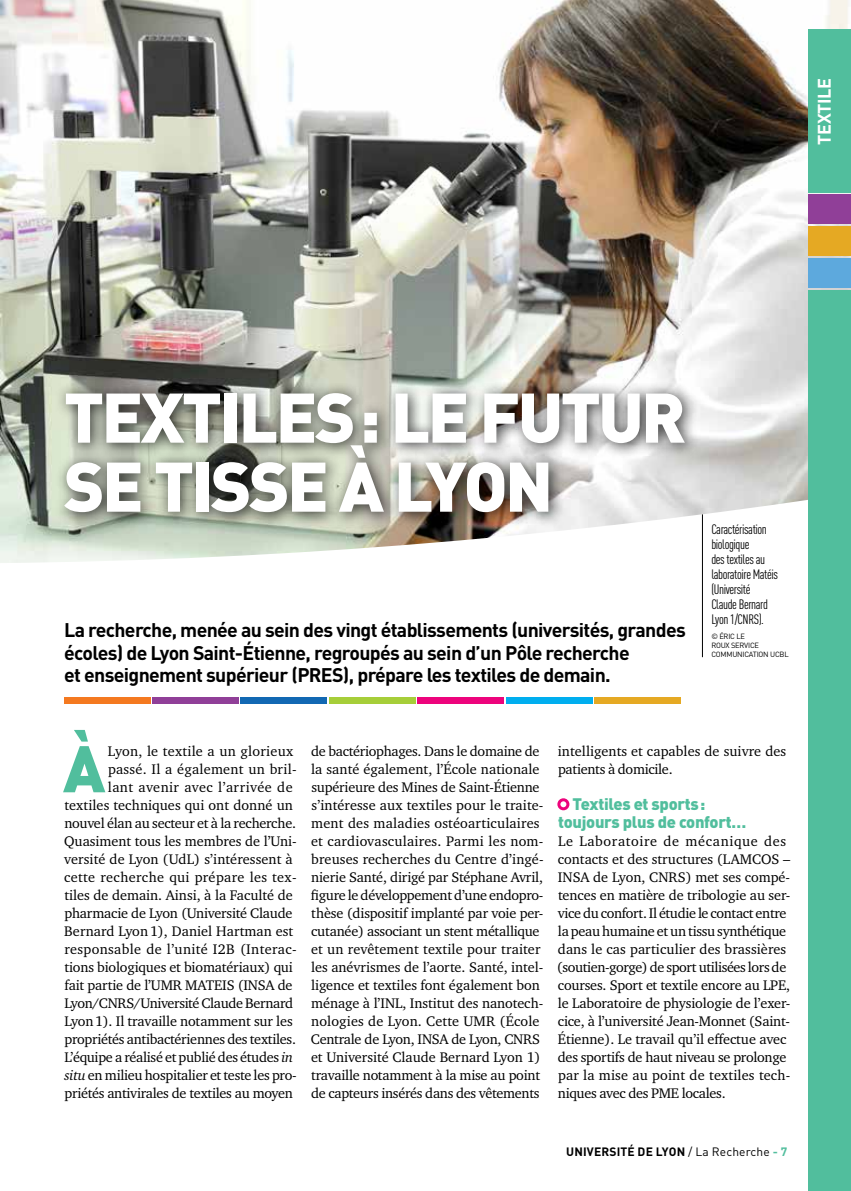
<style>
.page{position:relative;width:851px;height:1191px;background:#fff}
.page>*{position:absolute;margin:0;border:0;box-sizing:border-box;transform-origin:0 0}
.t1{font:900 69px "DIN";letter-spacing:-.04em;color:#fff}
.t2{font:900 64.8px "DIN";color:#51be9d}
.t3{font:700 19.5px/22.5px "DIN";letter-spacing:-.035em;color:#000}
.t4{font:700 18px "DIN";color:#fff}
.t5{font:900 16.5px/18px "DIN";letter-spacing:-.02em;color:#51be9d}
.t6{font:14.25px/18px "Charter ITC Std";letter-spacing:-.01em;color:#000}
.t7{font:13.5px/15px "DIN Cond";letter-spacing:-.03em;color:#000}
.t8{font:12px "DIN";letter-spacing:.015em;color:#000}
.t9{font:700 12px "DIN";color:#000}
.t10{font:7.5px/9px "DIN";letter-spacing:-.03em;color:#000}
.s1{font-style:italic}
.s2{font-weight:700}
.s3{font-weight:700;color:#51be9d}
</style>
<div class="page">
<img style="left:0;top:0;width:850px;height:563px">
<div style="left:557px;top:798px;width:12px;height:12px;border:3px solid #ed037c;border-radius:50%"></div>
<div style="left:55px;top:382px;width:645px;height:147px;background:#000;opacity:.8"></div>
<hr style="left:702px;top:514px;width:1px;height:143px;background:#000">
<div style="left:64px;top:697px;width:86px;height:6px;background:#f47920"></div>
<div style="left:152px;top:697px;width:86px;height:6px;background:#903f98"></div>
<div style="left:241px;top:697px;width:86px;height:6px;background:#1268b3"></div>
<div style="left:329px;top:697px;width:86px;height:6px;background:#a6ce39"></div>
<div style="left:417px;top:697px;width:87px;height:6px;background:#ed037c"></div>
<div style="left:506px;top:697px;width:86px;height:6px;background:#00aeef"></div>
<div style="left:594px;top:697px;width:86px;height:6px;background:#e5a923"></div>
<div style="left:808px;top:29px;width:42px;height:163px;background:#51be9d"></div>
<div style="left:808px;top:194px;width:42px;height:30px;background:#903f98"></div>
<div style="left:808px;top:226px;width:42px;height:30px;background:#e5a923"></div>
<div style="left:808px;top:258px;width:42px;height:30px;background:#5da9dd"></div>
<div style="left:808px;top:290px;width:42px;height:901px;background:#51be9d"></div>
<p class="t4" style="left:812px;top:145px;width:67px;rotate:-90deg">textile</p>
<h1 class="t1" style="left:64px;top:371px;width:36px">TEXTI</h1>
<h1 class="t1" style="left:238px;top:371px;width:442px">LES : LE FUTUR</h1>
<h1 class="t1" style="left:64px;top:440px;width:125px">SE TISSE</h1>
<h1 class="t1" style="left:339px;top:440px;width:129px">À LYON</h1>
<h3 class="t3" style="left:64px;top:618px;width:623px">La recherche, menée au sein des vingt établissements (universités, grandes écoles) de Lyon Saint-Étienne, regroupés au sein d’un Pôle recherche<br>et enseignement supérieur (PRES), prépare les textiles de demain.</h3>
<p class="t7" style="left:711px;top:521px;width:68px">Caractérisation biologique<br>des textiles au laboratoire Matéis (Université<br>Claude Bernard<br>Lyon 1/CNRS).</p>
<p class="t10" style="left:711px;top:631px;width:79px">© ÉRIC LE<br>ROUX SERVICE<br>COMMUNICATION UCBL</p>
<h2 class="t2" style="left:63px;top:725px;width:44px">À</h2>
<p class="t6" style="left:64px;top:742px;width:234px;text-align:right">Lyon, le textile a un glorieux<br>passé. Il a également un bril-<br>lant avenir avec l’arrivée de textiles techniques qui ont donné un nouvel élan au secteur et à la recherche.<br>Quasiment tous les membres de l’Uni&shy;versité de Lyon (UdL) s’intéressent à cette recherche qui prépare les tex&shy;tiles de demain. Ainsi, à la Faculté de pharmacie de Lyon (Université Claude Bernard Lyon1), Daniel Hartman est responsable de l’unité I2B (Interac&shy;tions biologiques et biomatériaux) qui fait partie de l’UMR MATEIS (INSA de Lyon/CNRS/Université Claude Bernard Lyon1). Il travaille notamment sur les propriétés antibactériennes des textiles.<br>L’équipe a réalisé et publié des études <span class="s1">in situ</span> en milieu hospitalier et teste les pro&shy;priétés antivirales de textiles au moyen</p>
<p class="t6" style="left:311px;top:742px;width:234px">de bactériophages. Dans le domaine de la santé également, l’École nationale supérieure des Mines de Saint-Étienne s’intéresse aux textiles pour le traite&shy;ment des maladies ostéoarticulaires et cardiovasculaires. Parmi les nom&shy;breuses recherches du Centre d’ingé&shy;nierie Santé, dirigé par Stéphane Avril, figure le développement d’une endopro&shy;thèse (dispositif implanté par voie per&shy;cutanée) associant un stent métallique et un revêtement textile pour traiter les anévrismes de l’aorte. Santé, intel&shy;ligence et textiles font également bon ménage à l’INL, Institut des nanotech&shy;nologies de Lyon. Cette UMR (École Centrale de Lyon, INSA de Lyon, CNRS et Université Claude Bernard Lyon 1) travaille notamment à la mise au point de capteurs insérés dans des vêtements</p>
<p class="t6" style="left:558px;top:742px;width:230px">intelligents et capables de suivre des patients à domicile.</p>
<p class="t5" style="left:558px;top:794px;width:190px;text-indent:14px">Textiles et sports: toujours plus de confort…</p>
<p class="t6" style="left:556px;top:832px;width:235px">Le Laboratoire de mécanique des contacts et des structures (LAMCOS – INSA de Lyon, CNRS) met ses compé&shy;tences en matière de tribologie au ser&shy;vice du confort. Il étudie le contact entre la peau humaine et un tissu synthétique dans le cas particulier des brassières (soutien-gorge) de sport utilisées lors de courses. Sport et textile encore au LPE, le Laboratoire de physiologie de l’exer&shy;cice, à l’université Jean-Monnet (Saint-Étienne). Le travail qu’il effectue avec des sportifs de haut niveau se prolonge par la mise au point de textiles tech&shy;niques avec des PME locales.</p>
<p class="t9" style="left:566px;top:1144px;width:36px">université</p>
<p class="t8" style="left:637px;top:1144px;width:151px"><span class="s2">de lyon</span> / LA RECHERCHE <span class="s3">- 7</span></p>
</div>
